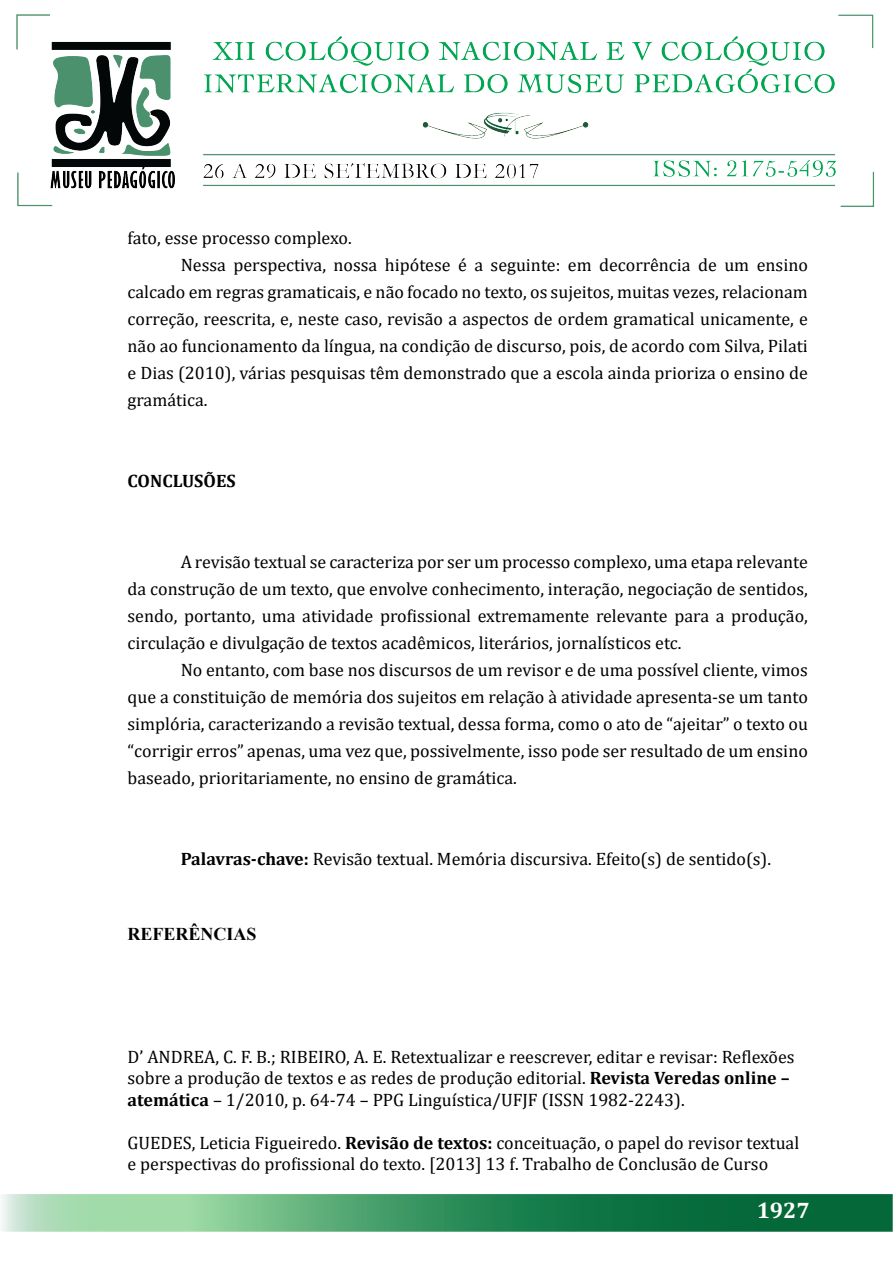
<style>
.page{position:relative;width:893px;height:1263px;background:#fff}
.page>*{position:absolute;margin:0;border:0;box-sizing:border-box;transform-origin:0 0}
.t1{font:700 22.5px "Cambria";color:#fff}
.t2{font:18px/27px "Cambria";color:#000;text-align:justify}
.t3{font:700 18px "Times New Roman";color:#000}
.t4{font:700 18px "Cambria";color:#000}
.s1{font-weight:700}
</style>
<div class="page">
<img style="left:2px;top:14px;width:890px;height:1218px">
<p class="t2" style="left:128px;top:224px;width:226px">fato, esse processo complexo.</p>
<p class="t2" style="left:181px;top:251px;width:629px">Nessa perspectiva, nossa hipótese é a seguinte: em decorrência de um ensino</p>
<p class="t2" style="left:128px;top:278px;width:682px">calcado em regras gramaticais, e não focado no texto, os sujeitos, muitas vezes, relacionam</p>
<p class="t2" style="left:128px;top:305px;width:682px">correção, reescrita, e, neste caso, revisão a aspectos de ordem gramatical unicamente, e</p>
<p class="t2" style="left:128px;top:332px;width:682px">não ao funcionamento da língua, na condição de discurso, pois, de acordo com Silva, Pilati</p>
<p class="t2" style="left:128px;top:359px;width:682px">e Dias (2010), várias pesquisas têm demonstrado que a escola ainda prioriza o ensino de</p>
<p class="t2" style="left:128px;top:386px;width:82px">gramática.</p>
<p class="t4" style="left:128px;top:468px;width:110px">CONCLUSÕES</p>
<p class="t2" style="left:128px;top:548px;width:682px;text-indent:53px">A revisão textual se caracteriza por ser um processo complexo, uma etapa relevante da construção de um texto, que envolve conhecimento, interação, negociação de sentidos, sendo, portanto, uma atividade profissional extremamente relevante para a produção, circulação e divulgação de textos acadêmicos, literários, jornalísticos etc.</p>
<p class="t2" style="left:128px;top:656px;width:682px;text-indent:53px">No entanto, com base nos discursos de um revisor e de uma possível cliente, vimos que a constituição de memória dos sujeitos em relação à atividade apresenta-se um tanto simplória, caracterizando a revisão textual, dessa forma, como o ato de “ajeitar” o texto ou “corrigir erros” apenas, uma vez que, possivelmente, isso pode ser resultado de um ensino baseado, prioritariamente, no ensino de gramática.</p>
<p class="t2" style="left:181px;top:845px;width:592px"><span class="s1">Palavras-chave:</span> Revisão textual. Memória discursiva. Efeito(s) de sentido(s).</p>
<p class="t3" style="left:128px;top:921px;width:131px">REFERÊNCIAS</p>
<p class="t2" style="left:128px;top:1046px;width:669px;line-height:21.6px;text-align:left">D’ ANDREA, C. F. B.; RIBEIRO, A. E. Retextualizar e reescrever, editar e revisar: Reflexões sobre a produção de textos e as redes de produção editorial. <span class="s1">Revista Veredas online – atemática</span> – 1/2010, p. 64-74 – PPG Linguística/UFJF (ISSN 1982-2243).</p>
<p class="t2" style="left:128px;top:1132px;width:673px;line-height:21.6px">GUEDES, Leticia Figueiredo. <span class="s1">Revisão de textos:</span> conceituação, o papel do revisor textual e perspectivas do profissional do texto. [2013] 13 f. Trabalho de Conclusão de Curso</p>
<p class="t1" style="left:757px;top:1195px;width:55px">1927</p>
</div>
